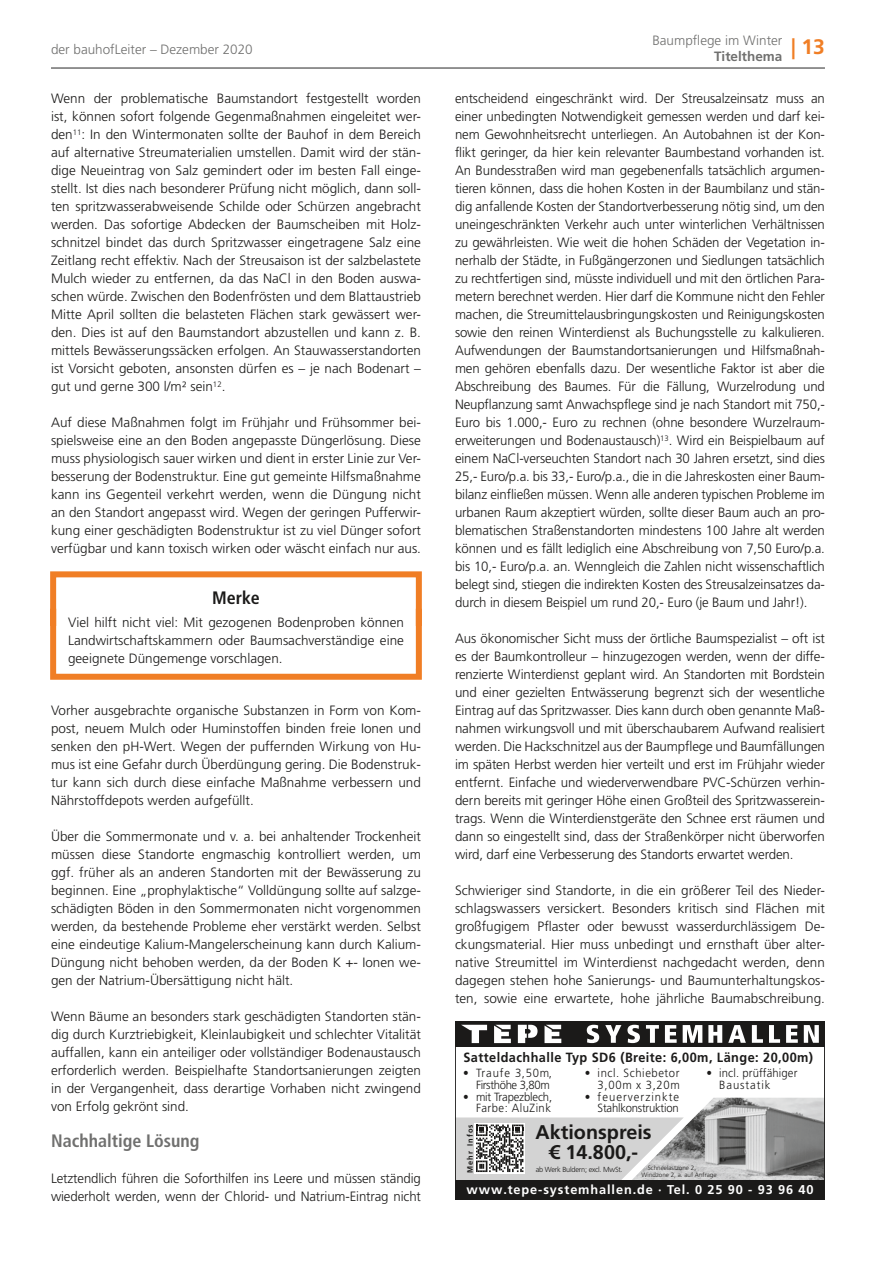
<style>
.page{position:relative;width:893px;height:1263px;background:#fff}
.page>*{position:absolute;margin:0;border:0;box-sizing:border-box;transform-origin:0 0}
.t1{font:700 21px "Frutiger LT";color:#f07e25}
.t2{font:700 19.8px/19.8px "Frutiger LT Pro";color:#1b1a19;text-align:center}
.t3{font:700 condensed 18px "Frutiger LT";color:#70706f}
.t4{font:700 condensed 18px "Frutiger LT";color:#1b1a19}
.t5{font:300 13.5px/18px "Frutiger LT";color:#1b1a19;text-align:justify}
.t6{font:300 13.5px "Frutiger LT";color:#70706f}
.t7{font:700 13.5px "Frutiger LT";color:#70706f}
.t8{font:700 13.35px "Frutiger LT Pro";letter-spacing:.035em;color:#1b1a19;scale:.95 1}
.t9{font:700 12.75px "Frutiger LT Pro";letter-spacing:.07em;color:#fff}
.t10{font:300 11.85px/11.9px "Frutiger LT Pro";letter-spacing:-.02em;color:#1b1a19;text-align:right;scale:.95 1}
.t11{font:300 11.85px/11.9px "Frutiger LT Pro";letter-spacing:-.015em;color:#1b1a19;text-align:right;scale:.95 1}
.t12{font:300 11.85px/11.9px "Frutiger LT Pro";letter-spacing:-.03em;color:#1b1a19;text-align:right;scale:.95 1}
.t13{font:300 11.85px/11.9px "Frutiger LT Pro";letter-spacing:.04em;color:#1b1a19;text-align:right;scale:.95 1}
.t14{font:300 11.85px/11.9px "Frutiger LT Pro";letter-spacing:.01em;color:#1b1a19;scale:.95 1}
.t15{font:700 7.8px "Frutiger LT Pro";letter-spacing:.16em;color:#1b1a19;scale:.95 1}
.t16{font:300 7.35px "Frutiger LT Pro";letter-spacing:-.03em;color:#1b1a19}
.t17{font:300 6.3px/6.3px "Frutiger LT Pro";color:#1b1a19}
</style>
<div class="page">
<hr style="left:51px;top:68px;width:774px;height:1px;background:#70706f">
<div style="left:50px;top:571px;width:372px;height:58px;border:6px solid #f07e25"></div>
<div style="left:50px;top:606px;width:372px;height:74px;border:6px solid #f07e25"></div>
<img style="left:684px;top:1098px;width:139px;height:82px">
<div style="left:455px;top:1180px;width:370px;height:20px;background:#1b1a19"></div>
<div style="left:459px;top:1021px;width:362px;height:26px;background:#1b1a19"></div>
<svg style="left:786px;top:1025px;width:12px;height:18px"></svg>
<svg style="left:769px;top:1025px;width:11px;height:18px"></svg>
<svg style="left:752px;top:1025px;width:11px;height:18px"></svg>
<svg style="left:728px;top:1025px;width:18px;height:18px"></svg>
<svg style="left:708px;top:1025px;width:14px;height:18px"></svg>
<svg style="left:683px;top:1025px;width:19px;height:18px"></svg>
<svg style="left:665px;top:1025px;width:12px;height:18px"></svg>
<svg style="left:646px;top:1025px;width:13px;height:18px"></svg>
<svg style="left:627px;top:1025px;width:13px;height:18px"></svg>
<svg style="left:605px;top:1025px;width:16px;height:18px"></svg>
<svg style="left:587px;top:1025px;width:12px;height:18px"></svg>
<svg style="left:544px;top:1025px;width:17px;height:18px"></svg>
<svg style="left:518px;top:1025px;width:20px;height:18px"></svg>
<svg style="left:494px;top:1025px;width:17px;height:18px"></svg>
<svg style="left:457px;top:1117px;width:227px;height:63px;background:#c8c8c8"></svg>
<div style="left:455px;top:1021px;width:370px;height:179px;border:1px solid #1b1a19"></div>
<svg style="left:455px;top:1021px;width:32px;height:22px"></svg>
<svg style="left:804px;top:1021px;width:21px;height:22px"></svg>
<p class="t6" style="left:652px;top:32px;width:132px">Baumpflege im Winter</p>
<p class="t7" style="left:714px;top:48px;width:70px">Titelthema</p>
<p class="t6" style="left:51px;top:41px;width:203px">der bauhofLeiter – Dezember 2020</p>
<h1 class="t1" style="left:791px;top:34px;width:35px">| 13</h1>
<p class="t5" style="left:51px;top:90px;width:371px">Wenn der problematische Baumstandort festgestellt worden ist, können sofort folgende Gegenmaßnahmen eingeleitet wer&shy;den<sup>11</sup>: In den Wintermonaten sollte der Bauhof in dem Bereich auf alternative Streumaterialien umstellen. Damit wird der stän&shy;dige Neueintrag von Salz gemindert oder im besten Fall einge&shy;stellt. Ist dies nach besonderer Prüfung nicht möglich, dann soll&shy;ten spritzwasserabweisende Schilde oder Schürzen angebracht werden. Das sofortige Abdecken der Baumscheiben mit Holz&shy;schnitzel bindet das durch Spritzwasser eingetragene Salz eine Zeitlang recht effektiv. Nach der Streusaison ist der salzbelastete Mulch wieder zu entfernen, da das NaCl in den Boden auswa&shy;schen würde. Zwischen den Bodenfrösten und dem Blattaustrieb Mitte April sollten die belasteten Flächen stark gewässert wer&shy;den. Dies ist auf den Baumstandort abzustellen und kann z. B. mittels Bewässerungssäcken erfolgen. An Stauwasserstandorten ist Vorsicht geboten, ansonsten dürfen es – je nach Bodenart – gut und gerne 300 l/m² sein<sup>12</sup>.</p>
<p class="t5" style="left:51px;top:414px;width:371px">Auf diese Maßnahmen folgt im Frühjahr und Frühsommer bei&shy;spielsweise eine an den Boden angepasste Düngerlösung. Diese muss physiologisch sauer wirken und dient in erster Linie zur Ver&shy;besserung der Bodenstruktur. Eine gut gemeinte Hilfsmaßnahme kann ins Gegenteil verkehrt werden, wenn die Düngung nicht an den Standort angepasst wird. Wegen der geringen Pufferwir&shy;kung einer geschädigten Bodenstruktur ist zu viel Dünger sofort verfügbar und kann toxisch wirken oder wäscht einfach nur aus.</p>
<h3 class="t4" style="left:212px;top:587px;width:49px">Merke</h3>
<p class="t5" style="left:68px;top:613px;width:337px">Viel hilft nicht viel: Mit gezogenen Bodenproben können Landwirtschaftskammern oder Baumsachverständige eine geeignete Düngemenge vorschlagen.</p>
<p class="t5" style="left:51px;top:702px;width:371px">Vorher ausgebrachte organische Substanzen in Form von Kom&shy;post, neuem Mulch oder Huminstoffen binden freie Ionen und senken den pH-Wert. Wegen der puffernden Wirkung von Hu&shy;mus ist eine Gefahr durch Überdüngung gering. Die Bodenstruk&shy;tur kann sich durch diese einfache Maßnahme verbessern und Nährstoffdepots werden aufgefüllt.</p>
<p class="t5" style="left:51px;top:828px;width:371px">Über die Sommermonate und v. a. bei anhaltender Trockenheit müssen diese Standorte engmaschig kontrolliert werden, um ggf. früher als an anderen Standorten mit der Bewässerung zu beginnen. Eine „prophylaktische“ Volldüngung sollte auf salzge&shy;schädigten Böden in den Sommermonaten nicht vorgenommen werden, da bestehende Probleme eher verstärkt werden. Selbst eine eindeutige Kalium-Mangelerscheinung kann durch Kalium-Düngung nicht behoben werden, da der Boden K +- Ionen we&shy;gen der Natrium-Übersättigung nicht hält.</p>
<p class="t5" style="left:51px;top:1008px;width:371px">Wenn Bäume an besonders stark geschädigten Standorten stän&shy;dig durch Kurztriebigkeit, Kleinlaubigkeit und schlechter Vitalität auffallen, kann ein anteiliger oder vollständiger Bodenaustausch erforderlich werden. Beispielhafte Standortsanierungen zeigten in der Vergangenheit, dass derartige Vorhaben nicht zwingend von Erfolg gekrönt sind.</p>
<h3 class="t3" style="left:51px;top:1130px;width:150px">Nachhaltige Lösung</h3>
<p class="t5" style="left:51px;top:1170px;width:371px">Letztendlich führen die Soforthilfen ins Leere und müssen ständig wiederholt werden, wenn der Chlorid- und Natrium-Eintrag nicht</p>
<p class="t5" style="left:455px;top:90px;width:371px">entscheidend eingeschränkt wird. Der Streusalzeinsatz muss an einer unbedingten Notwendigkeit gemessen werden und darf kei&shy;nem Gewohnheitsrecht unterliegen. An Autobahnen ist der Kon&shy;flikt geringer, da hier kein relevanter Baumbestand vorhanden ist.<br>An Bundesstraßen wird man gegebenenfalls tatsächlich argumen&shy;tieren können, dass die hohen Kosten in der Baumbilanz und stän&shy;dig anfallende Kosten der Standortverbesserung nötig sind, um den uneingeschränkten Verkehr auch unter winterlichen Verhältnissen zu gewährleisten. Wie weit die hohen Schäden der Vegetation in&shy;nerhalb der Städte, in Fußgängerzonen und Siedlungen tatsächlich zu rechtfertigen sind, müsste individuell und mit den örtlichen Para&shy;metern berechnet werden. Hier darf die Kommune nicht den Fehler machen, die Streumittelausbringungskosten und Reinigungskosten sowie den reinen Winterdienst als Buchungsstelle zu kalkulieren.<br>Aufwendungen der Baumstandortsanierungen und Hilfsmaßnah&shy;men gehören ebenfalls dazu. Der wesentliche Faktor ist aber die Abschreibung des Baumes. Für die Fällung, Wurzelrodung und Neupflanzung samt Anwachspflege sind je nach Standort mit 750,- Euro bis 1.000,- Euro zu rechnen (ohne besondere Wurzelraum&shy;erweiterungen und Bodenaustausch)<sup>13</sup>. Wird ein Beispielbaum auf einem NaCl-verseuchten Standort nach 30 Jahren ersetzt, sind dies 25,- Euro/p.a. bis 33,- Euro/p.a., die in die Jahreskosten einer Baum&shy;bilanz einfließen müssen. Wenn alle anderen typischen Probleme im urbanen Raum akzeptiert würden, sollte dieser Baum auch an pro&shy;blematischen Straßenstandorten mindestens 100 Jahre alt werden können und es fällt lediglich eine Abschreibung von 7,50 Euro/p.a. bis 10,- Euro/p.a. an. Wenngleich die Zahlen nicht wissenschaftlich belegt sind, stiegen die indirekten Kosten des Streusalzeinsatzes da&shy;durch in diesem Beispiel um rund 20,- Euro (je Baum und Jahr!).</p>
<p class="t5" style="left:455px;top:630px;width:371px">Aus ökonomischer Sicht muss der örtliche Baumspezialist – oft ist es der Baumkontrolleur – hinzugezogen werden, wenn der diffe&shy;renzierte Winterdienst geplant wird. An Standorten mit Bordstein und einer gezielten Entwässerung begrenzt sich der wesentliche Eintrag auf das Spritzwasser. Dies kann durch oben genannte Maß&shy;nahmen wirkungsvoll und mit überschaubarem Aufwand realisiert werden. Die Hackschnitzel aus der Baumpflege und Baumfällungen im späten Herbst werden hier verteilt und erst im Frühjahr wieder entfernt. Einfache und wiederverwendbare PVC-Schürzen verhin&shy;dern bereits mit geringer Höhe einen Großteil des Spritzwasserein&shy;trags. Wenn die Winterdienstgeräte den Schnee erst räumen und dann so eingestellt sind, dass der Straßenkörper nicht überworfen wird, darf eine Verbesserung des Standorts erwartet werden.</p>
<p class="t5" style="left:455px;top:882px;width:371px">Schwieriger sind Standorte, in die ein größerer Teil des Nieder&shy;schlagswassers versickert. Besonders kritisch sind Flächen mit großfugigem Pflaster oder bewusst wasserdurchlässigem De&shy;ckungsmaterial. Hier muss unbedingt und ernsthaft über alter&shy;native Streumittel im Winterdienst nachgedacht werden, denn dagegen stehen hohe Sanierungs- und Baumunterhaltungskos&shy;ten, sowie eine erwartete, hohe jährliche Baumabschreibung.</p>
<p class="t8" style="left:463px;top:1049px;width:370px">Satteldachhalle Typ SD6 (Breite: 6,00m, Länge: 20,00m)</p>
<p class="t12" style="left:463px;top:1067px;width:95px">• Traufe 3,50m,<br>Firsthöhe 3,80m</p>
<p class="t11" style="left:463px;top:1090px;width:95px">• mit Trapezblech,<br>Farbe: AluZink</p>
<p class="t13" style="left:585px;top:1067px;width:101px">• incl. Schiebetor<br>3,00m x 3,20m</p>
<p class="t10" style="left:585px;top:1090px;width:101px">• feuerverzinkte<br>Stahlkonstruktion</p>
<p class="t14" style="left:719px;top:1067px;width:84px;text-indent:-13px">• incl. prüffähiger<br>Baustatik</p>
<p class="t15" style="left:465px;top:1173px;width:53px;rotate:-90deg">Mehr Infos</p>
<h2 class="t2" style="left:535px;top:1122px;width:118px">Aktionspreis € 14.800,-</h2>
<p class="t16" style="left:536px;top:1165px;width:89px">ab Werk Buldern; excl. MwSt.</p>
<p class="t17" style="left:641px;top:1165px;width:77px;text-indent:6px">Schneelastzone 2,<br>Windzone 2, a. auf Anfrage</p>
<p class="t9" style="left:467px;top:1181px;width:349px">www.tepe-systemhallen.de · Tel. 0 25 90 - 93 96 40</p>
</div>
